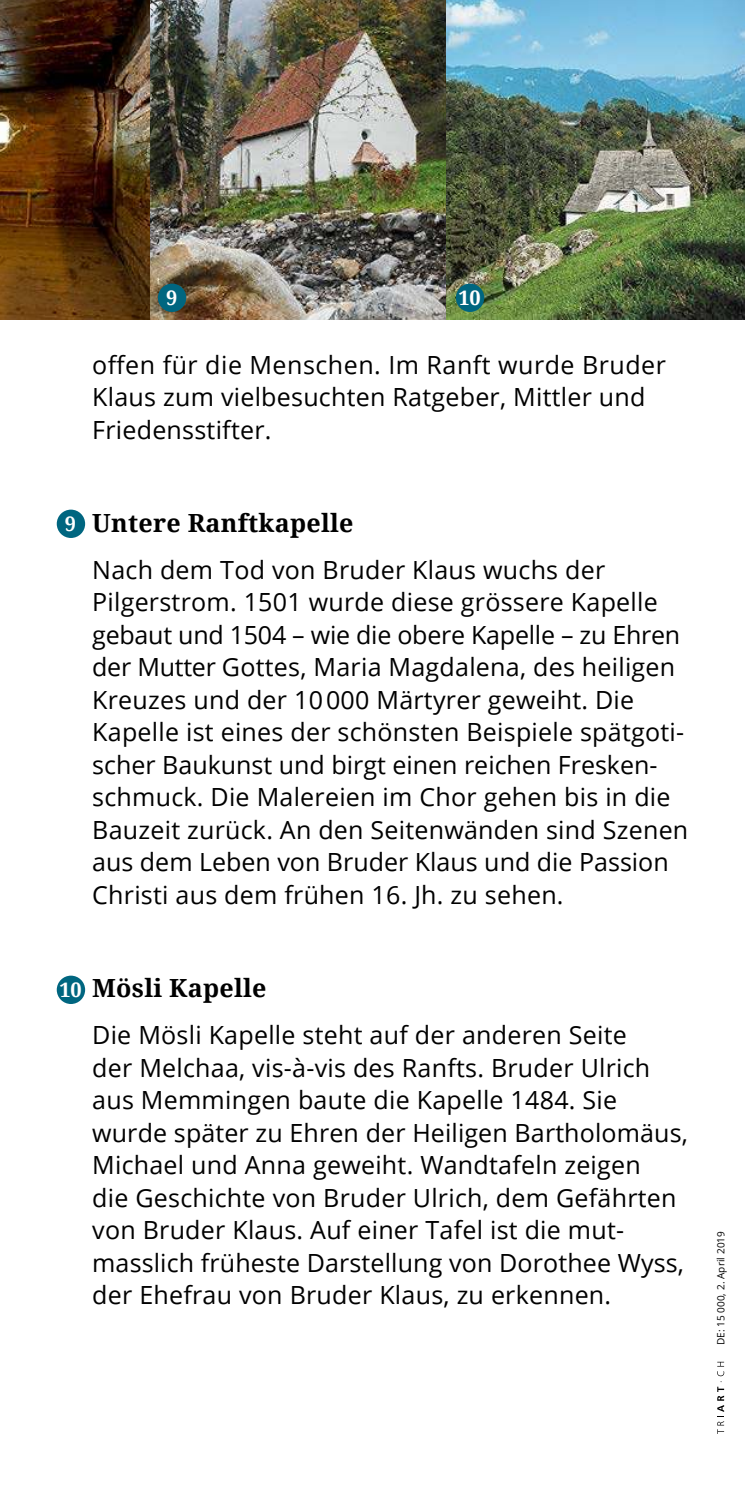
<style>
.page{position:relative;width:745px;height:1489px;background:#fff}
.page>*{position:absolute;margin:0;border:0;box-sizing:border-box;transform-origin:0 0}
.t1{font:25px/32.5px "Open Sans";letter-spacing:.01em;color:#000}
.t2{font:700 25px "Noto Serif";letter-spacing:.01em;color:#000}
.t3{font:700 20px "Noto Serif";color:#fff}
.t4{font:10px "Open Sans";letter-spacing:.01em;color:#000}
</style>
<div class="page">
<img style="left:149px;top:0;width:297px;height:319px">
<img style="left:446px;top:0;width:298px;height:319px">
<div style="left:57px;top:509px;width:28px;height:29px;background:#006680;border-radius:50%"></div>
<div style="left:57px;top:975px;width:28px;height:28px;background:#006680;border-radius:50%"></div>
<div style="left:158px;top:283px;width:28px;height:29px;background:#006680;border-radius:50%"></div>
<div style="left:455px;top:283px;width:29px;height:29px;background:#006680;border-radius:50%"></div>
<img style="left:0;top:0;width:149px;height:319px">
<svg style="left:717px;top:1361px;width:6px;height:72px"></svg>
<p class="t3" style="left:166px;top:289px;width:13px">9</p>
<p class="t3" style="left:458px;top:290px;width:24px">10</p>
<p class="t1" style="left:92px;top:347px;width:575px">offen für die Menschen. Im Ranft wurde Bruder<br>Klaus zum vielbesuchten Ratgeber, Mittler und<br>Friedensstifter.</p>
<p class="t3" style="left:65px;top:515px;width:13px">9</p>
<p class="t2" style="left:92px;top:513px;width:262px">Untere Ranftkapelle</p>
<p class="t1" style="left:92px;top:556px;width:597px">Nach dem Tod von Bruder Klaus wuchs der Pilgerstrom. 1501 wurde diese grössere Kapelle gebaut und 1504 – wie die obere Kapelle – zu Ehren der Mutter Gottes, Maria Magdalena, des heiligen Kreuzes und der 10 000 Märtyrer geweiht. Die Kapelle ist eines der schönsten Beispiele spätgoti&shy;scher Baukunst und birgt einen reichen Fresken&shy;schmuck. Die Malereien im Chor gehen bis in die Bauzeit zurück. An den Seitenwänden sind Szenen aus dem Leben von Bruder Klaus und die Passion Christi aus dem frühen 16. Jh. zu sehen.</p>
<p class="t3" style="left:59px;top:981px;width:24px">10</p>
<p class="t2" style="left:92px;top:978px;width:176px">Mösli Kapelle</p>
<p class="t1" style="left:92px;top:1018px;width:596px">Die Mösli Kapelle steht auf der anderen Seite<br>der Melchaa, vis-à-vis des Ranfts. Bruder Ulrich aus Memmingen baute die Kapelle 1484. Sie wurde später zu Ehren der Heiligen Bartholomäus, Michael und Anna geweiht. Wandtafeln zeigen<br>die Geschichte von Bruder Ulrich, dem Gefährten von Bruder Klaus. Auf einer Tafel ist die mut&shy;masslich früheste Darstellung von Dorothee Wyss, der Ehefrau von Bruder Klaus, zu erkennen.</p>
<p class="t4" style="left:713px;top:1345px;width:116px;rotate:-90deg">DE: 15 000, 2. April 2019</p>
</div>
